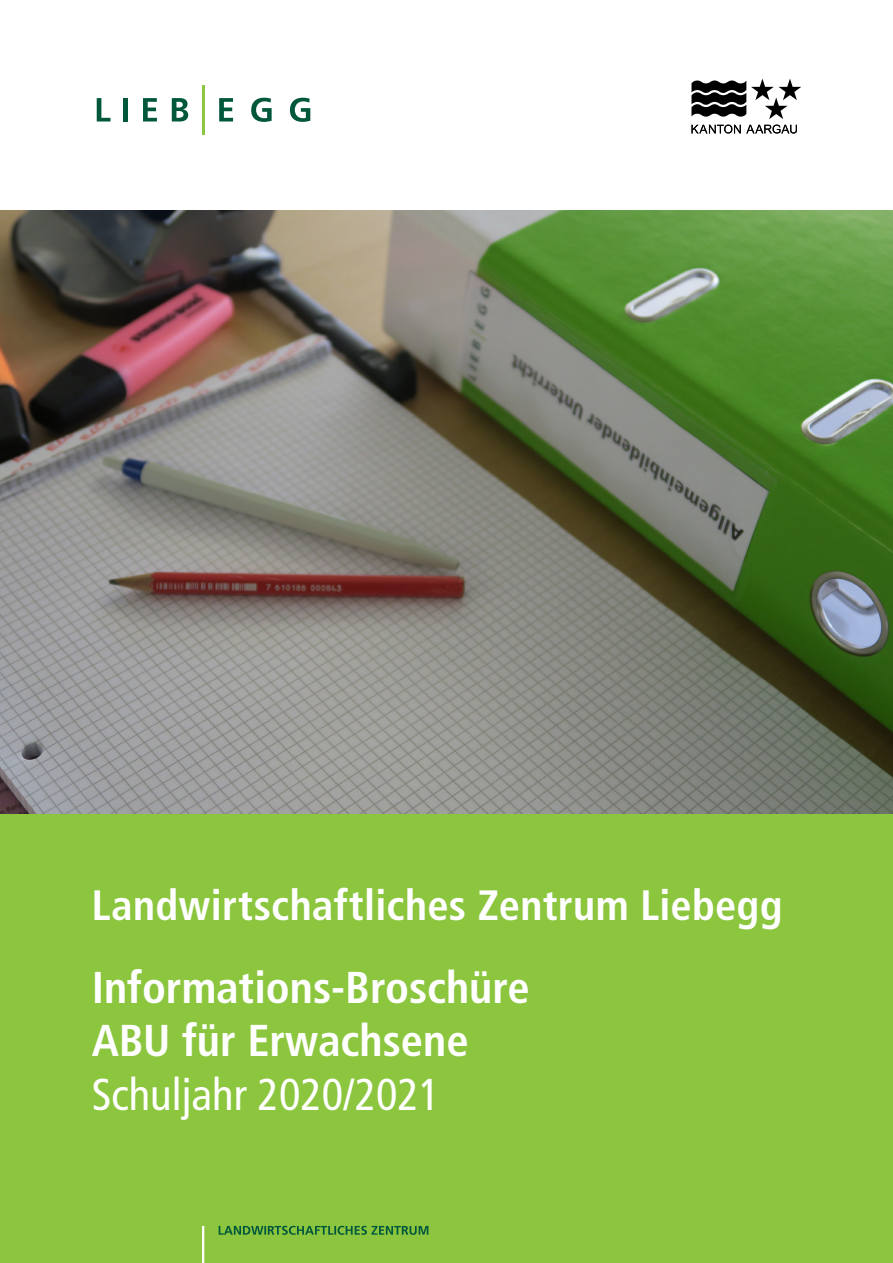
<style>
.page{position:relative;width:893px;height:1263px;background:#fff}
.page>*{position:absolute;margin:0;border:0;box-sizing:border-box;transform-origin:0 0}
.Einf__Abs{font:700 condensed 44.55px "Frutiger LT Std";color:#fff}
.Einf__Abs-2{font:condensed 44.55px "Frutiger LT Std";color:#fff}
.t1{font:700 condensed 42.45px "Frutiger LT Std";letter-spacing:.01em;color:#fff}
</style>
<div class="page">
<img style="left:0;top:210px;width:893px;height:605px">
<div style="left:0;top:815px;width:893px;height:448px;background:#8bc63e"></div>
<svg style="left:219px;top:1226px;width:209px;height:9px"></svg>
<hr style="left:202px;top:1226px;width:2px;height:37px;background:#fff">
<svg style="left:97px;top:98px;width:13px;height:23px"></svg>
<div style="left:123px;top:98px;width:5px;height:23px;background:#00573c"></div>
<svg style="left:143px;top:98px;width:14px;height:23px"></svg>
<svg style="left:172px;top:98px;width:16px;height:23px"></svg>
<svg style="left:219px;top:98px;width:14px;height:23px"></svg>
<svg style="left:251px;top:98px;width:21px;height:24px"></svg>
<svg style="left:290px;top:98px;width:20px;height:24px"></svg>
<hr style="left:202px;top:85px;width:2px;height:49px;background:#8bc63e">
<svg style="left:691px;top:125px;width:106px;height:8px"></svg>
<svg style="left:691px;top:79px;width:110px;height:40px"></svg>
<p class="t1" style="left:92px;top:880px;width:692px">Landwirtschaftliches Zentrum Liebegg</p>
<p class="Einf__Abs" style="left:92px;top:961px;width:440px">Informations-Broschüre</p>
<p class="Einf__Abs" style="left:92px;top:1014px;width:378px">ABU für Erwachsene</p>
<p class="Einf__Abs-2" style="left:92px;top:1068px;width:350px">Schuljahr 2020/2021</p>
</div>
